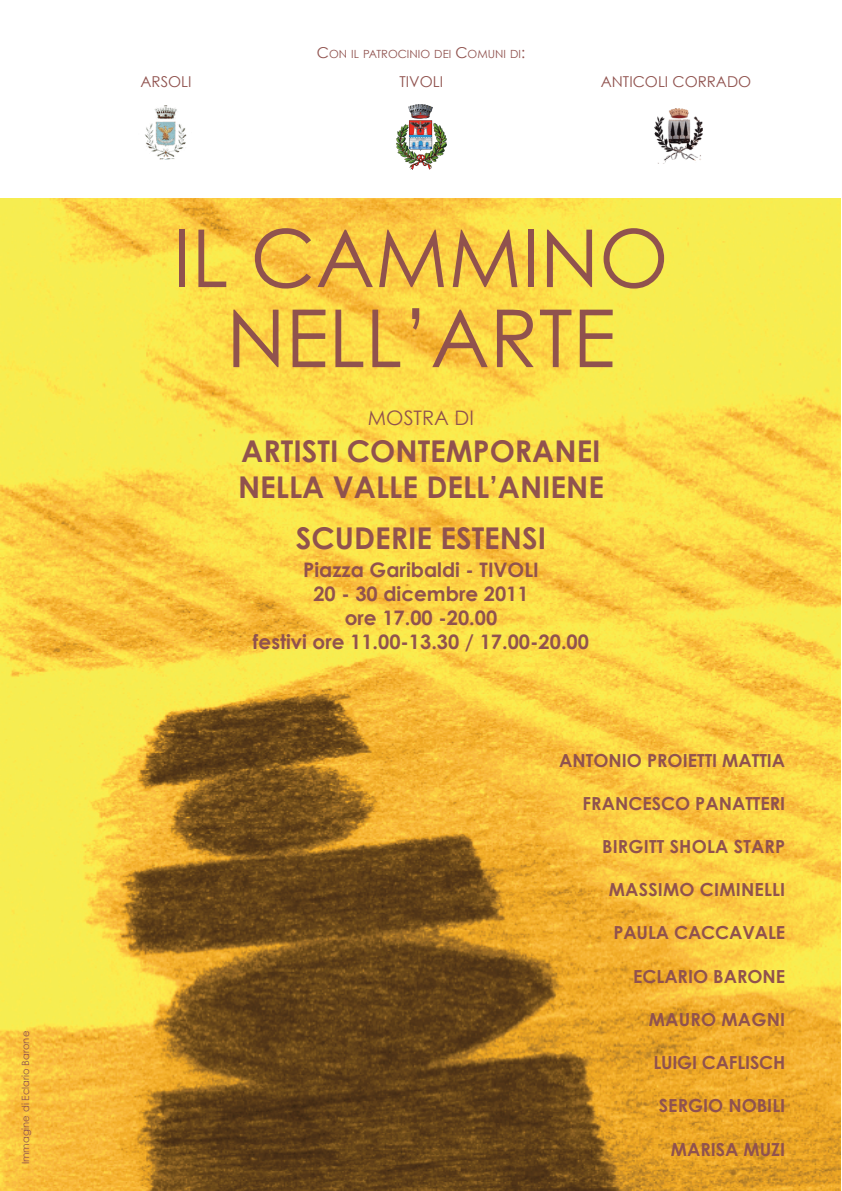
<style>
.page{position:relative;width:842px;height:1191px;background:#fff}
.page>*{position:absolute;margin:0;border:0;box-sizing:border-box;transform-origin:0 0}
.t1{font:80px/80px "Century Gothic";color:#90524e;text-align:center}
.t2{font:700 30px/36px "Century Gothic";color:#90524e}
.t3{font:700 20px/24px "Century Gothic";color:#90524e;text-align:center}
.t4{font:20px "Century Gothic";color:#90524e}
.t5{font:700 18px "Century Gothic";color:#90524e}
.t6{font:15px "Century Gothic";color:#90524e}
.t7{font:11.2px "Century Gothic";color:#90524e}
.t8{font:10px "Century Gothic";color:#90524e}
.s1{font-size:15px}
</style>
<div class="page">
<img style="left:0;top:198px;width:841px;height:993px">
<img style="left:396px;top:104px;width:50px;height:65px">
<img style="left:145px;top:106px;width:42px;height:54px">
<img style="left:655px;top:108px;width:47px;height:55px">
<p class="t8" style="left:19px;top:1164px;width:135px;rotate:-90deg">IMMAGINE DI ECLARIO BARONE</p>
<p class="t7" style="left:317px;top:47px;width:210px"><span class="s1">C</span>ON IL PATROCINIO DEI <span class="s1">C</span>OMUNI DI<span class="s1">:</span></p>
<p class="t6" style="left:140px;top:72px;width:53px">ARSOLI</p>
<p class="t6" style="left:399px;top:72px;width:45px">TIVOLI</p>
<p class="t6" style="left:601px;top:72px;width:152px">ANTICOLI CORRADO</p>
<h1 class="t1" style="left:173px;top:216px;width:497px">IL CAMMINO<br>NELL’ARTE</h1>
<p class="t4" style="left:368px;top:405px;width:108px">MOSTRA DI</p>
<h2 class="t2" style="left:238px;top:432px;width:367px">ARTISTI CONTEMPORANEI<br>NELLA VALLE DELL’ANIENE</h2>
<h2 class="t2" style="left:296px;top:519px;width:252px">SCUDERIE ESTENSI</h2>
<p class="t3" style="left:253px;top:557px;width:337px">Piazza Garibaldi - TIVOLI<br>20 - 30 dicembre 2011<br>ore 17.00 -20.00<br>festivi ore 11.00-13.30 / 17.00-20.00</p>
<p class="t5" style="left:559px;top:748px;width:228px">ANTONIO PROIETTI MATTIA</p>
<p class="t5" style="left:583px;top:791px;width:204px">FRANCESCO PANATTERI</p>
<p class="t5" style="left:602px;top:835px;width:185px">BIRGITT SHOLA STARP</p>
<p class="t5" style="left:609px;top:878px;width:178px">MASSIMO CIMINELLI</p>
<p class="t5" style="left:613px;top:921px;width:173px">PAULA CACCAVALE</p>
<p class="t5" style="left:633px;top:964px;width:154px">ECLARIO BARONE</p>
<p class="t5" style="left:649px;top:1007px;width:138px">MAURO MAGNI</p>
<p class="t5" style="left:653px;top:1051px;width:133px">LUIGI CAFLISCH</p>
<p class="t5" style="left:659px;top:1094px;width:128px">SERGIO NOBILI</p>
<p class="t5" style="left:671px;top:1137px;width:116px">MARISA MUZI</p>
</div>
